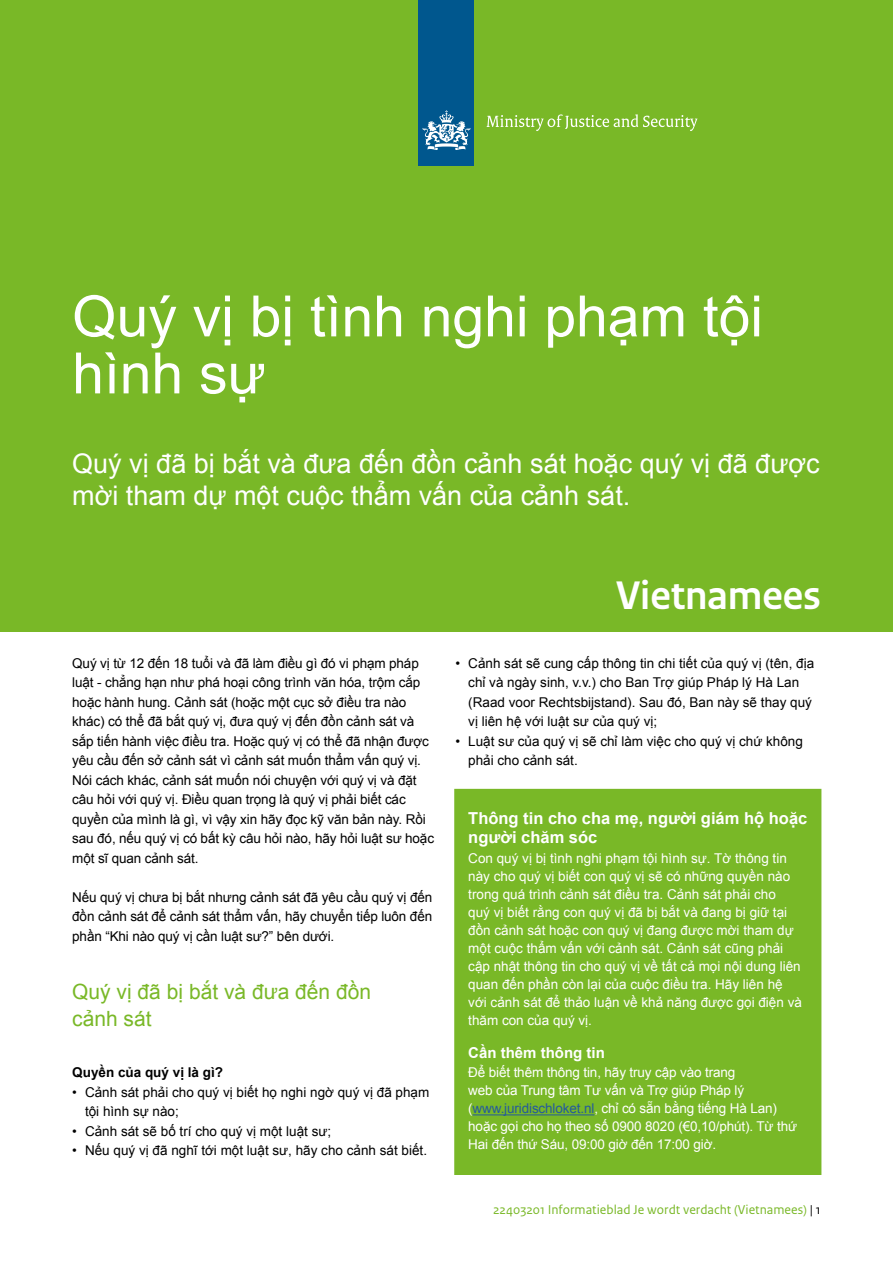
<style>
.page{position:relative;width:893px;height:1263px;background:#fff}
.page>*{position:absolute;margin:0;border:0;box-sizing:border-box;transform-origin:0 0}
._01_RO_Titel{font:57px/57px "Arial";color:#fff}
.H1_01_RO_Titel{font:700 42px "Rijksoverheid Sans Heading";color:#fff}
._04_RO_Paragraafkop{font:27px/32.4px "Arial";color:#fff}
._04_RO_Paragraafkop-2{font:21px/27px "Arial";color:#79b827}
._10_RO_Broodtekst_Sa{font:700 16.5px/19.5px "Arial";color:#fff}
._04_RO_Paragraafkop-3{font:700 15px "Arial";color:#fff}
._10_RO_Broodtekst_Sa-2{font:13.5px/19.5px "Arial";letter-spacing:-.01em;color:#000}
._04_RO_Paragraafkop-4{font:13.5px/18px "Arial";color:#fff}
.t1{font:13.5px "Rijksoverheid Sans Text";color:#79b827}
.Tussenkop{font:700 13.5px "Arial";color:#000}
.s1{color:#245a9c}
.s2{color:#000}
</style>
<div class="page">
<div style="left:0;top:0;width:893px;height:631px;background:#79b827"></div>
<div style="left:419px;top:0;width:55px;height:166px;background:#00578e"></div>
<svg style="left:423px;top:110px;width:47px;height:40px"></svg>
<svg style="left:486px;top:114px;width:211px;height:17px"></svg>
<div style="left:454px;top:789px;width:367px;height:386px;background:#79b827"></div>
<hr style="left:473px;top:1114px;width:121px;height:1px;background:#245a9c">
<p class="_01_RO_Titel" style="left:72px;top:288px;width:692px">Quý vị bị tình nghi phạm tội hình sự</p>
<p class="_04_RO_Paragraafkop" style="left:72px;top:447px;width:749px">Quý vị đã bị bắt và đưa đến đồn cảnh sát hoặc quý vị đã được mời tham dự một cuộc thẩm vấn của cảnh sát.</p>
<p class="_10_RO_Broodtekst_Sa-2" style="left:72px;top:653px;width:363px">Quý vị từ 12 đến 18 tuổi và đã làm điều gì đó vi phạm pháp luật - chẳng hạn như phá hoại công trình văn hóa, trộm cắp hoặc hành hung. Cảnh sát (hoặc một cục sở điều tra nào khác) có thể đã bắt quý vị, đưa quý vị đến đồn cảnh sát và sắp tiến hành việc điều tra. Hoặc quý vị có thể đã nhận được yêu cầu đến sở cảnh sát vì cảnh sát muốn thẩm vấn quý vị.<br>Nói cách khác, cảnh sát muốn nói chuyện với quý vị và đặt câu hỏi với quý vị. Điều quan trọng là quý vị phải biết các quyền của mình là gì, vì vậy xin hãy đọc kỹ văn bản này. Rồi sau đó, nếu quý vị có bất kỳ câu hỏi nào, hãy hỏi luật sư hoặc một sĩ quan cảnh sát.</p>
<p class="_10_RO_Broodtekst_Sa-2" style="left:72px;top:887px;width:361px;text-align:justify">Nếu quý vị chưa bị bắt nhưng cảnh sát đã yêu cầu quý vị đến đồn cảnh sát để cảnh sát thẩm vấn, hãy chuyển tiếp luôn đến phần “Khi nào quý vị cần luật sư?” bên dưới.</p>
<p class="_04_RO_Paragraafkop-2" style="left:72px;top:979px;width:300px">Quý vị đã bị bắt và đưa đến đồn cảnh sát</p>
<p class="Tussenkop" style="left:72px;top:1064px;width:152px">Quyền của quý vị là gì?</p>
<p class="_10_RO_Broodtekst_Sa-2" style="left:85px;top:1082px;width:346px;text-indent:-13px">• Cảnh sát phải cho quý vị biết họ nghi ngờ quý vị đã phạm tội hình sự nào;</p>
<p class="_10_RO_Broodtekst_Sa-2" style="left:72px;top:1121px;width:260px">• Cảnh sát sẽ bố trí cho quý vị một luật sư;</p>
<p class="_10_RO_Broodtekst_Sa-2" style="left:72px;top:1141px;width:356px">• Nếu quý vị đã nghĩ tới một luật sư, hãy cho cảnh sát biết.</p>
<h1 class="H1_01_RO_Titel" style="left:616px;top:572px;width:206px">Vietnamees</h1>
<p class="_10_RO_Broodtekst_Sa-2" style="left:468px;top:653px;width:347px;text-indent:-13px">• Cảnh sát sẽ cung cấp thông tin chi tiết của quý vị (tên, địa chỉ và ngày sinh, v.v.) cho Ban Trợ giúp Pháp lý Hà Lan (Raad voor Rechtsbijstand). Sau đó, Ban này sẽ thay quý vị liên hệ với luật sư của quý vị;</p>
<p class="_10_RO_Broodtekst_Sa-2" style="left:468px;top:731px;width:336px;text-indent:-13px">• Luật sư của quý vị sẽ chỉ làm việc cho quý vị chứ không phải cho cảnh sát.</p>
<p class="_10_RO_Broodtekst_Sa" style="left:468px;top:809px;width:341px">Thông tin cho cha mẹ, người giám hộ hoặc người chăm sóc</p>
<p class="_04_RO_Paragraafkop-4" style="left:468px;top:849px;width:335px">Con quý vị bị tình nghi phạm tội hình sự. Tờ thông tin này cho quý vị biết con quý vị sẽ có những quyền nào trong quá trình cảnh sát điều tra. Cảnh sát phải cho<br>quý vị biết rằng con quý vị đã bị bắt và đang bị giữ tại đồn cảnh sát hoặc con quý vị đang được mời tham dự một cuộc thẩm vấn với cảnh sát. Cảnh sát cũng phải cập nhật thông tin cho quý vị về tất cả mọi nội dung liên quan đến phần còn lại của cuộc điều tra. Hãy liên hệ với cảnh sát để thảo luận về khả năng được gọi điện và thăm con của quý vị.</p>
<p class="_04_RO_Paragraafkop-3" style="left:468px;top:1043px;width:138px">Cần thêm thông tin</p>
<p class="_04_RO_Paragraafkop-4" style="left:468px;top:1064px;width:330px">Để biết thêm thông tin, hãy truy cập vào trang<br>web của Trung tâm Tư vấn và Trợ giúp Pháp lý (<span class="s1">www.juridischloket.nl</span>, chỉ có sẵn bằng tiếng Hà Lan) hoặc gọi cho họ theo số 0900 8020 (€0,10/phút). Từ thứ Hai đến thứ Sáu, 09:00 giờ đến 17:00 giờ.</p>
<p class="t1" style="left:493px;top:1202px;width:329px">22403201 Informatieblad Je wordt verdacht (Vietnamees) <span class="s2">| 1</span></p>
</div>
